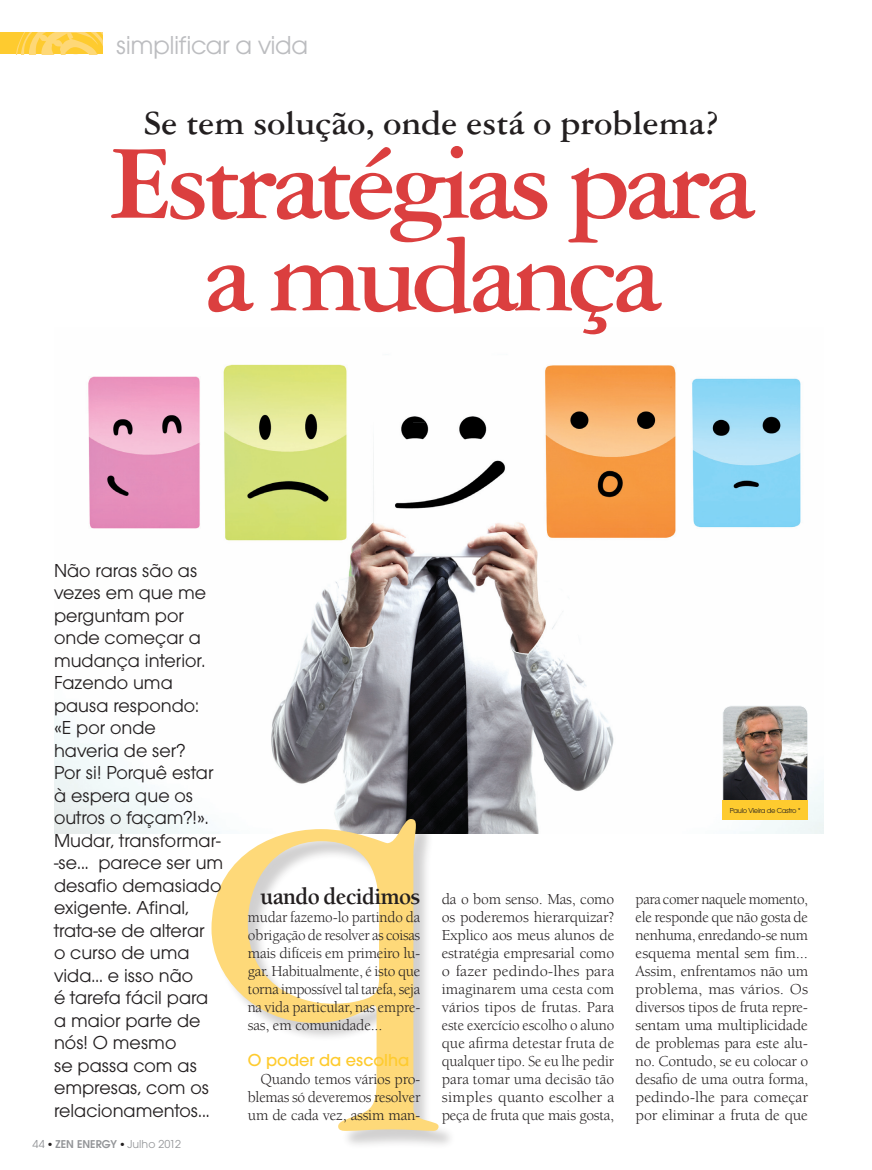
<style>
.page{position:relative;width:872px;height:1170px;background:#fff}
.page>*{position:absolute;margin:0;border:0;box-sizing:border-box;transform-origin:0 0}
.t1{font:504.45px "Garamond 3 LT Std";color:#fed979}
.titulo_grandes{font:700 112.05px "Garamond 3 LT Std";letter-spacing:-.055em;color:#db3f3f}
.t2{font:105.15px "Spirals Font";color:#fed877}
.titulo_grandes-2{font:700 36px "Garamond 3 LT Std";color:#231f20}
.t3{font:27px "Avant Garde Gothic Itc T";letter-spacing:-.02em;color:#bcbdc0}
.texto{font:700 24px "Berkeley";letter-spacing:-.025em;color:#231f20}
.entrada{font:19.5px/22.5px "Avant Garde Gothic Itc T";color:#231f20}
.intertitulos{font:500 18px "Avant Garde Gothic Itc T";color:#fecb2f}
.texto-2{font:15.6px/18px "Berkeley";letter-spacing:-.015em;color:#231f20;text-align:justify}
.t4{font:12px "Avant Garde Gothic Itc T";color:#939598}
.texto_caixa{font:7.5px "Avant Garde Gothic Itc T";letter-spacing:-.04em;color:#231f20}
.s1{font-family:"Avant Garde";font-weight:600;font-size:10.5px}
</style>
<div class="page">
<img style="left:54px;top:364px;width:769px;height:469px">
<div style="left:213px;top:821px;width:243px;height:327px;background:#231f20;opacity:.21"></div>
<div style="left:0;top:33px;width:102px;height:21px;background:#fecb2f"></div>
<img style="left:722px;top:705px;width:85px;height:95px">
<div style="left:722px;top:705px;width:86px;height:103px;border:1px solid #fff;border-radius:9px"></div>
<div style="left:722px;top:800px;width:85px;height:20px;background:#fecb2f"></div>
<p class="t2" style="left:12px;top:7px;width:107px">t</p>
<p class="t3" style="left:116px;top:30px;width:194px">simplificar a vida</p>
<p class="titulo_grandes-2" style="left:143px;top:103px;width:576px">Se tem solução, onde está o problema?</p>
<p class="titulo_grandes" style="left:110px;top:122px;width:646px">Estratégias para</p>
<p class="titulo_grandes" style="left:203px;top:214px;width:459px">a mudança</p>
<p class="entrada" style="left:54px;top:558px;width:171px">Não raras são as vezes em que me perguntam por onde começar a mudança interior.<br>Fazendo uma pausa respondo:<br>«E por onde haveria de ser?<br>Por si! Porquê estar à espera que os outros o façam?!».<br>Mudar, transformar--se... parece ser um desafio demasiado exigente. Afinal, trata-se de alterar<br>o curso de uma vida… e isso não<br>é tarefa fácil para a maior parte de nós! O mesmo<br>se passa com as empresas, com os relacionamentos...</p>
<p class="t1" style="left:200px;top:595px;width:254px">q</p>
<p class="texto" style="left:261px;top:883px;width:161px">uando decidimos</p>
<p class="texto-2" style="left:248px;top:907px;width:174px">mudar fazemo-lo partindo da obrigação de resolver as coisas mais difíceis em primeiro lu&shy;gar. Habitualmente, é isto que torna impossível tal tarefa, seja na vida particular, nas empre&shy;sas, em comunidade...</p>
<p class="intertitulos" style="left:248px;top:1048px;width:163px">O poder da escolha</p>
<p class="texto-2" style="left:248px;top:1069px;width:174px;text-indent:13px">Quando temos vários pro&shy;blemas só deveremos resolver um de cada vez, assim man-</p>
<p class="texto-2" style="left:442px;top:889px;width:174px">da o bom senso. Mas, como os poderemos hierarquizar?<br>Explico aos meus alunos de estratégia empresarial como o fazer pedindo-lhes para imaginarem uma cesta com vários tipos de frutas. Para este exercício escolho o aluno que afirma detestar fruta de qualquer tipo. Se eu lhe pedir para tomar uma decisão tão simples quanto escolher a peça de fruta que mais gosta,</p>
<p class="t4" style="left:33px;top:1136px;width:150px">44 <span class="s1">ZEN ENERGY</span> Julho 2012</p>
<p class="texto_caixa" style="left:730px;top:806px;width:72px">Paulo Vieira de Castro *</p>
<p class="texto-2" style="left:635px;top:889px;width:174px">para comer naquele momento, ele responde que não gosta de nenhuma, enredando-se num esquema mental sem fim...<br>Assim, enfrentamos não um problema, mas vários. Os diversos tipos de fruta repre&shy;sentam uma multiplicidade de problemas para este alu&shy;no. Contudo, se eu colocar o desafio de uma outra forma, pedindo-lhe para começar por eliminar a fruta de que</p>
</div>
